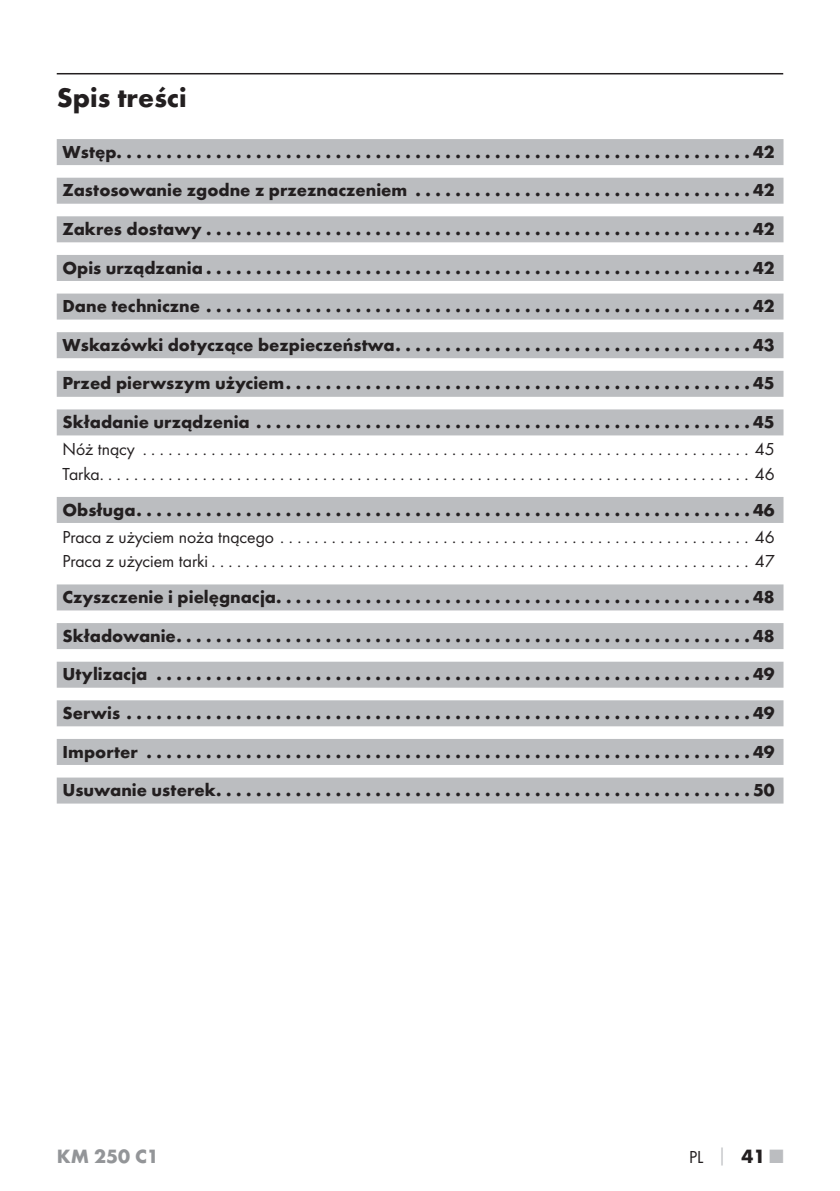
<style>
.page{position:relative;width:840px;height:1191px;background:#fff}
.page>*{position:absolute;margin:0;border:0;box-sizing:border-box;transform-origin:0 0}
.t1{font:700 28px "Futura";color:#231f20}
.t2{font:700 20px "Futura";color:#939598}
.t3{font:700 18px/38.6px "Futura";color:#231f20;text-align:justify}
.t4{font:18px/24.4px "Futura Boo";color:#231f20}
.s1{font-family:"Futura";font-weight:700;color:#bbbdc0}
.s2{font-family:"Futura";font-weight:700;font-size:20px}
.s3{font-family:"Futura";font-weight:700;font-size:20px;color:#bbbdc0}
</style>
<div class="page">
<hr style="left:57px;top:73px;width:725px;height:1px;background:#231f20">
<div style="left:57px;top:139px;width:726px;height:26px;background:#bbbdc0"></div>
<div style="left:57px;top:178px;width:726px;height:26px;background:#bbbdc0"></div>
<div style="left:57px;top:216px;width:726px;height:26px;background:#bbbdc0"></div>
<div style="left:57px;top:255px;width:726px;height:26px;background:#bbbdc0"></div>
<div style="left:57px;top:293px;width:726px;height:26px;background:#bbbdc0"></div>
<div style="left:57px;top:332px;width:726px;height:26px;background:#bbbdc0"></div>
<div style="left:57px;top:371px;width:726px;height:26px;background:#bbbdc0"></div>
<div style="left:57px;top:409px;width:726px;height:26px;background:#bbbdc0"></div>
<div style="left:57px;top:497px;width:726px;height:26px;background:#bbbdc0"></div>
<div style="left:57px;top:584px;width:726px;height:26px;background:#bbbdc0"></div>
<div style="left:57px;top:623px;width:726px;height:26px;background:#bbbdc0"></div>
<div style="left:57px;top:661px;width:726px;height:26px;background:#bbbdc0"></div>
<div style="left:57px;top:700px;width:726px;height:26px;background:#bbbdc0"></div>
<div style="left:57px;top:739px;width:726px;height:26px;background:#bbbdc0"></div>
<div style="left:57px;top:777px;width:726px;height:26px;background:#bbbdc0"></div>
<h1 class="t1" style="left:57px;top:87px;width:131px">Spis treści</h1>
<p class="t3" style="left:62px;top:134px;width:713px">Wstęp. . . . . . . . . . . . . . . . . . . . . . . . . . . . . . . . . . . . . . . . . . . . . . . . . . . . . . . . . . . . . . . . 42<br>Zastosowanie zgodne z przeznaczeniem ..................................42<br>Zakres dostawy .......................................................42<br>Opis urządzania .......................................................42<br>Dane techniczne .......................................................42<br>Wskazówki dotyczące bezpieczeństwa ....................................43<br>Przed pierwszym użyciem ...............................................45<br>Składanie urządzenia ..................................................45</p>
<p class="t4" style="left:62px;top:438px;width:713px">Nóż tnący .......................................................................45<br>Tarka. . . . . . . . . . . . . . . . . . . . . . . . . . . . . . . . . . . . . . . . . . . . . . . . . . . . . . . . . . . . . . . . . . . . . . . . . . . . 46</p>
<p class="t3" style="left:62px;top:492px;width:713px">Obsługa ..............................................................46</p>
<p class="t4" style="left:62px;top:525px;width:713px">Praca z użyciem noża tnącego .......................................................46<br>Praca z użyciem tarki ...............................................................47</p>
<p class="t3" style="left:62px;top:579px;width:713px">Czyszczenie i pielęgnacja. . . . . . . . . . . . . . . . . . . . . . . . . . . . . . . . . . . . . . . . . . . . . . . . 48<br>Składowanie ..........................................................48<br>Utylizacja ............................................................49<br>Serwis ...............................................................49<br>Importer .............................................................49<br>Usuwanie usterek ......................................................50</p>
<p class="t2" style="left:57px;top:1148px;width:104px">KM 250 C1</p>
<p class="t4" style="left:688px;top:1145px;width:96px">PL <span class="s1">│</span> <span class="s2">41</span> <span class="s3">■</span></p>
</div>
